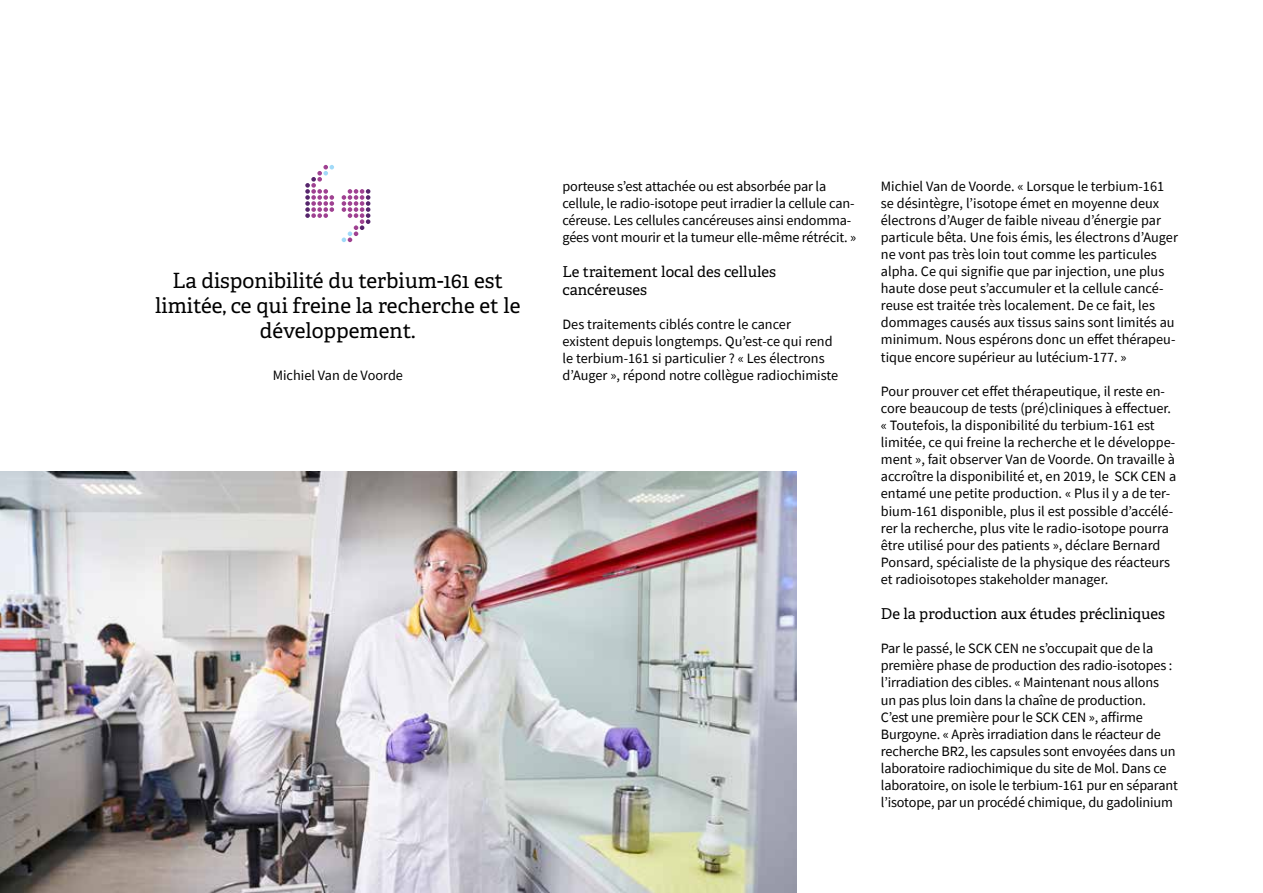
<style>
.page{position:relative;width:1263px;height:893px;background:#fff}
.page>*{position:absolute;margin:0;border:0;box-sizing:border-box;transform-origin:0 0}
.t1{font:21px/25.2px "Adelle";color:#000;text-align:center}
.t2{font:15px/18px "Adelle";color:#000}
.t3{font:14.25px/17.1px "Source Sans Pro";color:#000}
</style>
<div class="page">
<svg style="left:305px;top:165px;width:29px;height:53px"></svg>
<svg style="left:342px;top:189px;width:28px;height:53px"></svg>
<img style="left:0;top:471px;width:797px;height:422px">
<h1 class="t1" style="left:155px;top:268px;width:367px">La disponibilité du terbium-161 est limitée, ce qui freine la recherche et le développement.</h1>
<p class="t3" style="left:273px;top:367px;width:132px">Michiel Van de Voorde</p>
<p class="t3" style="left:562px;top:177px;width:295px">porteuse s’est attachée ou est absorbée par la cellule, le radio-isotope peut irradier la cellule can&shy;céreuse. Les cellules cancéreuses ainsi endomma&shy;gées vont mourir et la tumeur elle-même rétrécit. »</p>
<p class="t2" style="left:562px;top:263px;width:215px">Le traitement local des cellules cancéreuses</p>
<p class="t3" style="left:562px;top:316px;width:277px">Des traitements ciblés contre le cancer existent depuis longtemps. Qu’est-ce qui rend le terbium-161 si particulier ? « Les électrons d’Auger », répond notre collègue radiochimiste</p>
<p class="t3" style="left:881px;top:177px;width:299px">Michiel Van de Voorde. « Lorsque le terbium-161 se désintègre, l’isotope émet en moyenne deux électrons d’Auger de faible niveau d’énergie par particule bêta. Une fois émis, les électrons d’Auger ne vont pas très loin tout comme les particules alpha. Ce qui signifie que par injection, une plus haute dose peut s’accumuler et la cellule cancé&shy;reuse est traitée très localement. De ce fait, les dommages causés aux tissus sains sont limités au minimum. Nous espérons donc un effet thérapeu&shy;tique encore supérieur au lutécium-177. »</p>
<p class="t3" style="left:881px;top:382px;width:297px">Pour prouver cet effet thérapeutique, il reste en&shy;core beaucoup de tests (pré)cliniques à effectuer. « Toutefois, la disponibilité du terbium-161 est limitée, ce qui freine la recherche et le développe&shy;ment », fait observer Van de Voorde. On travaille à accroître la disponibilité et, en 2019, le SCK CEN a entamé une petite production. « Plus il y a de ter&shy;bium-161 disponible, plus il est possible d’accélé&shy;rer la recherche, plus vite le radio-isotope pourra être utilisé pour des patients », déclare Bernard Ponsard, spécialiste de la physique des réacteurs et radioisotopes stakeholder manager.</p>
<p class="t2" style="left:881px;top:605px;width:286px">De la production aux études précliniques</p>
<p class="t3" style="left:881px;top:640px;width:299px">Par le passé, le SCK CEN ne s’occupait que de la première phase de production des radio-isotopes : l’irradiation des cibles. « Maintenant nous allons un pas plus loin dans la chaîne de production.<br>C’est une première pour le SCK CEN », affirme Burgoyne. « Après irradiation dans le réacteur de recherche BR2, les capsules sont envoyées dans un laboratoire radiochimique du site de Mol. Dans ce laboratoire, on isole le terbium-161 pur en séparant l’isotope, par un procédé chimique, du gadolinium</p>
</div>
